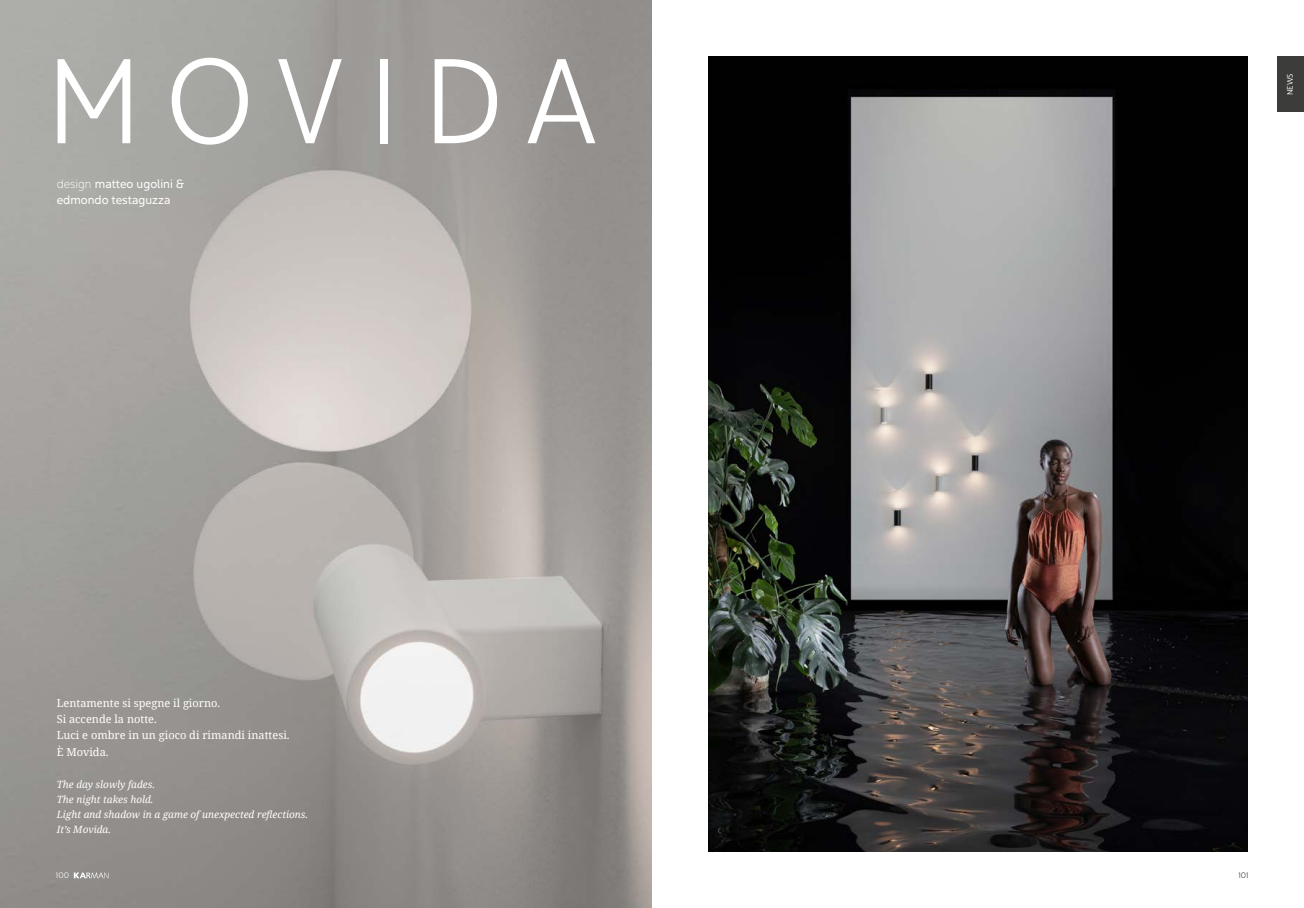
<style>
.page{position:relative;width:1304px;height:908px;background:#fff}
.page>*{position:absolute;margin:0;border:0;box-sizing:border-box;transform-origin:0 0}
.t1{font:120px "Yorkten Nor Lig";letter-spacing:.19em;color:#fff}
.t2{font:12px/16px "Yorkten Nor Reg";color:#fff}
.t3{font:11px/16px "Noto Serif";color:#fff}
.t4{font:italic 10px/15px "Noto Serif";color:#fff}
.t5{font:8px "Yorkten Nor Boo";color:#fff}
.t6{font:8px "Yorkten Nor Lig";color:#3c3c3b}
.t7{font:8px "Yorkten Nor Lig";color:#fff}
.s1{font-family:"Yorkten Nor Thi"}
</style>
<div class="page">
<div style="left:1277px;top:57px;width:27px;height:55px;background:#3c3c3b"></div>
<img style="left:0;top:0;width:652px;height:907px">
<svg style="left:74px;top:872px;width:35px;height:5px"></svg>
<img style="left:709px;top:57px;width:538px;height:793px">
<h1 class="t1" style="left:46px;top:27px;width:555px">MOVIDA</h1>
<p class="t2" style="left:57px;top:176px;width:129px"><span class="s1">design</span> matteo ugolini &amp; edmondo testaguzza</p>
<p class="t3" style="left:57px;top:694px;width:234px">Lentamente si spegne il giorno.<br>Si accende la notte.<br>Luci e ombre in un gioco di rimandi inattesi.</p>
<p class="t3" style="left:57px;top:743px;width:53px">È Movida.</p>
<p class="t4" style="left:57px;top:776px;width:253px">The day slowly fades.<br>The night takes hold.<br>Light and shadow in a game of unexpected reflections.<br>It’s Movida.</p>
<p class="t7" style="left:56px;top:870px;width:15px">100</p>
<p class="t5" style="left:1285px;top:95px;width:23px;rotate:-90deg">NEWS</p>
<p class="t6" style="left:1238px;top:870px;width:12px">101</p>
</div>
